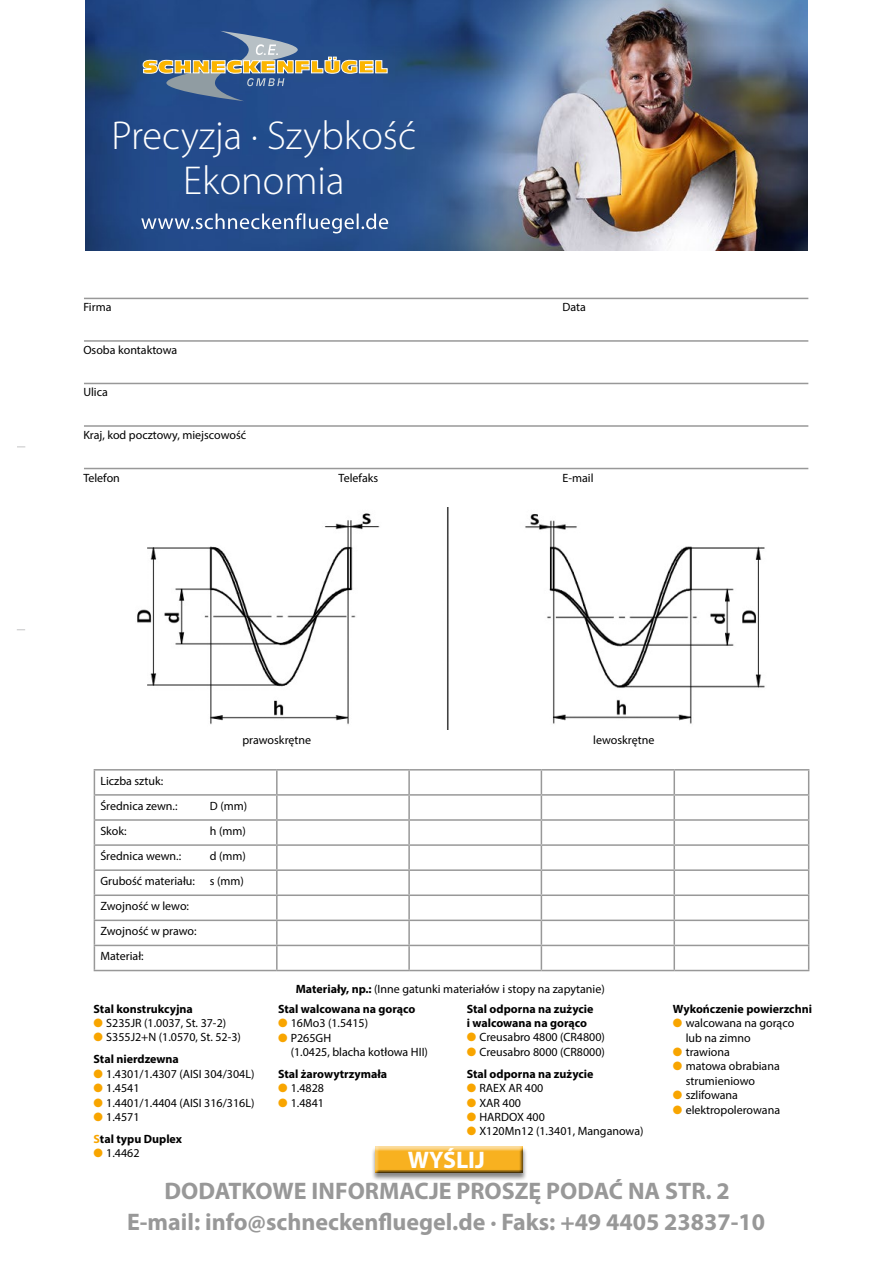
<style>
.page{position:relative;width:893px;height:1263px;background:#fff}
.page>*{position:absolute;margin:0;border:0;box-sizing:border-box;transform-origin:0 0}
.t1{font:300 40.5px/45px "Myriad Pro";color:#fff;text-align:center}
.t2{font:700 24px "Myriad Pro";color:#989898}
.t3{font:700 24px "Myriad Pro";color:#fff}
.t4{font:12px/25px "Myriad Pro";color:#000}
.t5{font:700 12px/21.9px "Myriad Pro";color:#000}
.s1{color:#f8a500}
.s2{font-weight:700}
.s3{font-weight:400}
</style>
<div class="page">
<img style="left:85px;top:0;width:723px;height:251px">
<svg style="left:143px;top:31px;width:245px;height:70px;background:#566d8a"></svg>
<svg style="left:141px;top:213px;width:247px;height:20px;background:#5070a2"></svg>
<hr style="left:84px;top:383px;width:724px;height:1px;background:#989898">
<hr style="left:84px;top:340px;width:724px;height:2px;background:#989898">
<hr style="left:84px;top:298px;width:724px;height:1px;background:#989898">
<hr style="left:84px;top:468px;width:724px;height:1px;background:#989898">
<hr style="left:84px;top:425px;width:724px;height:2px;background:#989898">
<img style="left:137px;top:508px;width:628px;height:221px">
<hr style="left:94px;top:769px;width:183px;height:1px;background:#989898">
<hr style="left:277px;top:769px;width:132px;height:1px;background:#989898">
<hr style="left:276px;top:770px;width:2px;height:24px;background:#989898">
<hr style="left:409px;top:769px;width:132px;height:1px;background:#989898">
<hr style="left:408px;top:770px;width:2px;height:24px;background:#989898">
<hr style="left:541px;top:769px;width:133px;height:1px;background:#989898">
<hr style="left:674px;top:769px;width:135px;height:1px;background:#989898">
<hr style="left:673px;top:770px;width:2px;height:24px;background:#989898">
<hr style="left:94px;top:794px;width:183px;height:2px;background:#989898">
<hr style="left:277px;top:794px;width:132px;height:2px;background:#989898">
<hr style="left:276px;top:796px;width:2px;height:23px;background:#989898">
<hr style="left:409px;top:794px;width:132px;height:2px;background:#989898">
<hr style="left:408px;top:796px;width:2px;height:23px;background:#989898">
<hr style="left:541px;top:794px;width:133px;height:2px;background:#989898">
<hr style="left:674px;top:794px;width:135px;height:2px;background:#989898">
<hr style="left:673px;top:796px;width:2px;height:23px;background:#989898">
<hr style="left:94px;top:819px;width:183px;height:2px;background:#989898">
<hr style="left:277px;top:819px;width:132px;height:2px;background:#989898">
<hr style="left:276px;top:821px;width:2px;height:23px;background:#989898">
<hr style="left:409px;top:819px;width:132px;height:2px;background:#989898">
<hr style="left:408px;top:821px;width:2px;height:23px;background:#989898">
<hr style="left:541px;top:819px;width:133px;height:2px;background:#989898">
<hr style="left:674px;top:819px;width:135px;height:2px;background:#989898">
<hr style="left:673px;top:821px;width:2px;height:23px;background:#989898">
<hr style="left:94px;top:844px;width:183px;height:2px;background:#989898">
<hr style="left:277px;top:844px;width:132px;height:2px;background:#989898">
<hr style="left:276px;top:846px;width:2px;height:23px;background:#989898">
<hr style="left:409px;top:844px;width:132px;height:2px;background:#989898">
<hr style="left:408px;top:846px;width:2px;height:23px;background:#989898">
<hr style="left:541px;top:844px;width:133px;height:2px;background:#989898">
<hr style="left:674px;top:844px;width:135px;height:2px;background:#989898">
<hr style="left:673px;top:846px;width:2px;height:23px;background:#989898">
<hr style="left:94px;top:869px;width:183px;height:2px;background:#989898">
<hr style="left:277px;top:869px;width:132px;height:2px;background:#989898">
<hr style="left:276px;top:871px;width:2px;height:23px;background:#989898">
<hr style="left:409px;top:869px;width:132px;height:2px;background:#989898">
<hr style="left:408px;top:871px;width:2px;height:23px;background:#989898">
<hr style="left:541px;top:869px;width:133px;height:2px;background:#989898">
<hr style="left:674px;top:869px;width:135px;height:2px;background:#989898">
<hr style="left:673px;top:871px;width:2px;height:23px;background:#989898">
<hr style="left:94px;top:894px;width:183px;height:2px;background:#989898">
<hr style="left:277px;top:894px;width:132px;height:2px;background:#989898">
<hr style="left:276px;top:896px;width:2px;height:23px;background:#989898">
<hr style="left:409px;top:894px;width:132px;height:2px;background:#989898">
<hr style="left:408px;top:896px;width:2px;height:23px;background:#989898">
<hr style="left:541px;top:894px;width:133px;height:2px;background:#989898">
<hr style="left:674px;top:894px;width:135px;height:2px;background:#989898">
<hr style="left:673px;top:896px;width:2px;height:23px;background:#989898">
<hr style="left:94px;top:919px;width:183px;height:2px;background:#989898">
<hr style="left:277px;top:919px;width:132px;height:2px;background:#989898">
<hr style="left:276px;top:921px;width:2px;height:24px;background:#989898">
<hr style="left:409px;top:919px;width:132px;height:2px;background:#989898">
<hr style="left:408px;top:921px;width:2px;height:24px;background:#989898">
<hr style="left:541px;top:919px;width:133px;height:2px;background:#989898">
<hr style="left:674px;top:919px;width:135px;height:2px;background:#989898">
<hr style="left:673px;top:921px;width:2px;height:24px;background:#989898">
<hr style="left:94px;top:945px;width:183px;height:1px;background:#989898">
<svg style="left:94px;top:770px;width:1px;height:200px"></svg>
<hr style="left:277px;top:945px;width:132px;height:1px;background:#989898">
<hr style="left:276px;top:946px;width:2px;height:24px;background:#989898">
<hr style="left:409px;top:945px;width:132px;height:1px;background:#989898">
<hr style="left:408px;top:946px;width:2px;height:24px;background:#989898">
<hr style="left:541px;top:945px;width:133px;height:1px;background:#989898">
<svg style="left:541px;top:770px;width:1px;height:200px"></svg>
<hr style="left:674px;top:945px;width:135px;height:1px;background:#989898">
<hr style="left:673px;top:946px;width:2px;height:24px;background:#989898">
<svg style="left:808px;top:770px;width:1px;height:200px"></svg>
<hr style="left:94px;top:970px;width:183px;height:1px;background:#989898">
<hr style="left:277px;top:970px;width:132px;height:1px;background:#989898">
<hr style="left:409px;top:970px;width:132px;height:1px;background:#989898">
<hr style="left:541px;top:970px;width:133px;height:1px;background:#989898">
<hr style="left:674px;top:970px;width:135px;height:1px;background:#989898">
<div style="left:371px;top:1147px;width:156px;height:34px;background:#000;opacity:.47"></div>
<div style="left:371px;top:1142px;width:156px;height:32px;background:#fff"></div>
<div style="left:372px;top:1144px;width:156px;height:30px;background:#000;opacity:.75"></div>
<h1 class="t1" style="left:112px;top:114px;width:306px">Precyzja · Szybkość<br>Ekonomia</h1>
<p class="t4" style="left:83px;top:294px;width:30px">Firma</p>
<p class="t4" style="left:83px;top:337px;width:95px">Osoba kontaktowa</p>
<p class="t4" style="left:83px;top:380px;width:26px">Ulica</p>
<p class="t4" style="left:83px;top:422px;width:164px">Kraj, kod pocztowy, miejscowość</p>
<p class="t4" style="left:83px;top:465px;width:38px">Telefon</p>
<p class="t4" style="left:562px;top:294px;width:25px">Data</p>
<p class="t4" style="left:339px;top:465px;width:41px">Telefaks</p>
<p class="t4" style="left:562px;top:465px;width:33px">E-mail</p>
<p class="t4" style="left:100px;top:768px;width:79px">Liczba sztuk:<br>Średnica zewn.:</p>
<p class="t4" style="left:242px;top:727px;width:70px">prawoskrętne</p>
<p class="t4" style="left:593px;top:727px;width:63px">lewoskrętne</p>
<p class="t4" style="left:210px;top:793px;width:39px">D (mm)</p>
<p class="t4" style="left:100px;top:818px;width:28px">Skok:</p>
<p class="t4" style="left:210px;top:818px;width:38px">h (mm)</p>
<p class="t4" style="left:100px;top:843px;width:82px">Średnica wewn.:</p>
<p class="t4" style="left:100px;top:843px;width:147px;text-indent:110px">d (mm)<br>Grubość materiału: s (mm)<br>Zwojność w lewo:<br>Zwojność w prawo:<br>Materiał:</p>
<p class="t5" style="left:94px;top:997px;width:101px">Stal konstrukcyjna</p>
<p class="t4" style="left:94px;top:1010px;width:134px"><span class="s1">●</span> S235JR (1.0037, St. 37-2)</p>
<p class="t4" style="left:94px;top:1026px;width:149px;line-height:21.9px"><span class="s1">●</span> S355J2+N (1.0570, St. 52-3)<br><span class="s2">Stal nierdzewna</span></p>
<p class="t4" style="left:94px;top:1061px;width:162px"><span class="s1">●</span> 1.4301/1.4307 (AISI 304/304L)</p>
<p class="t4" style="left:94px;top:1075px;width:48px"><span class="s1">●</span> 1.4541</p>
<p class="t4" style="left:94px;top:1090px;width:162px"><span class="s1">●</span> 1.4401/1.4404 (AISI 316/316L)</p>
<p class="t5" style="left:94px;top:1105px;width:90px"><span class="s1">●</span> <span class="s3">1.4571<br></span><span class="s1">S</span>tal typu Duplex</p>
<p class="t4" style="left:94px;top:1140px;width:48px"><span class="s1">●</span> 1.4462</p>
<p class="t4" style="left:296px;top:977px;width:311px"><span class="s2">Materiały, np.:</span> (Inne gatunki materiałów i stopy na zapytanie)</p>
<p class="t5" style="left:278px;top:997px;width:139px">Stal walcowana na gorąco</p>
<p class="t4" style="left:278px;top:1010px;width:92px"><span class="s1">●</span> 16Mo3 (1.5415)</p>
<p class="t4" style="left:291px;top:1030px;width:139px;line-height:14.4px;text-indent:-13px"><span class="s1">●</span> P265GH<br>(1.0425, blacha kotłowa HII)</p>
<p class="t5" style="left:278px;top:1062px;width:111px">Stal żarowytrzymała</p>
<p class="t4" style="left:278px;top:1075px;width:48px"><span class="s1">●</span> 1.4828</p>
<p class="t4" style="left:278px;top:1090px;width:48px"><span class="s1">●</span> 1.4841</p>
<p class="t5" style="left:467px;top:1001px;width:128px;line-height:14.4px">Stal odporna na zużycie i walcowana na gorąco</p>
<p class="t4" style="left:467px;top:1025px;width:140px"><span class="s1">●</span> Creusabro 4800 (CR4800)</p>
<p class="t4" style="left:467px;top:1041px;width:140px;line-height:21.9px"><span class="s1">●</span> Creusabro 8000 (CR8000)<br><span class="s2">Stal odporna na zużycie</span></p>
<p class="t4" style="left:467px;top:1075px;width:78px"><span class="s1">●</span> RAEX AR 400</p>
<p class="t4" style="left:467px;top:1090px;width:56px"><span class="s1">●</span> XAR 400</p>
<p class="t4" style="left:467px;top:1104px;width:80px"><span class="s1">●</span> HARDOX 400</p>
<p class="t4" style="left:467px;top:1118px;width:178px"><span class="s1">●</span> X120Mn12 (1.3401, Manganowa)</p>
<h2 class="t3" style="left:408px;top:1144px;width:79px">WYŚLIJ</h2>
<p class="t5" style="left:673px;top:997px;width:141px">Wykończenie powierzchni</p>
<p class="t4" style="left:686px;top:1016px;width:110px;line-height:14.4px;text-indent:-13px"><span class="s1">●</span> walcowana na gorąco lub na zimno</p>
<p class="t4" style="left:673px;top:1039px;width:58px"><span class="s1">●</span> trawiona</p>
<p class="t4" style="left:686px;top:1059px;width:96px;line-height:14.4px;text-indent:-13px"><span class="s1">●</span> matowa obrabiana strumieniowo</p>
<p class="t4" style="left:673px;top:1082px;width:67px"><span class="s1">●</span> szlifowana</p>
<p class="t4" style="left:673px;top:1097px;width:109px"><span class="s1">●</span> elektropolerowana</p>
<h2 class="t2" style="left:165px;top:1175px;width:567px">DODATKOWE INFORMACJE PROSZĘ PODAĆ NA STR. 2</h2>
<h2 class="t2" style="left:127px;top:1206px;width:640px">E-mail: info@schneckenfluegel.de · Faks: +49 4405 23837-10</h2>
</div>
